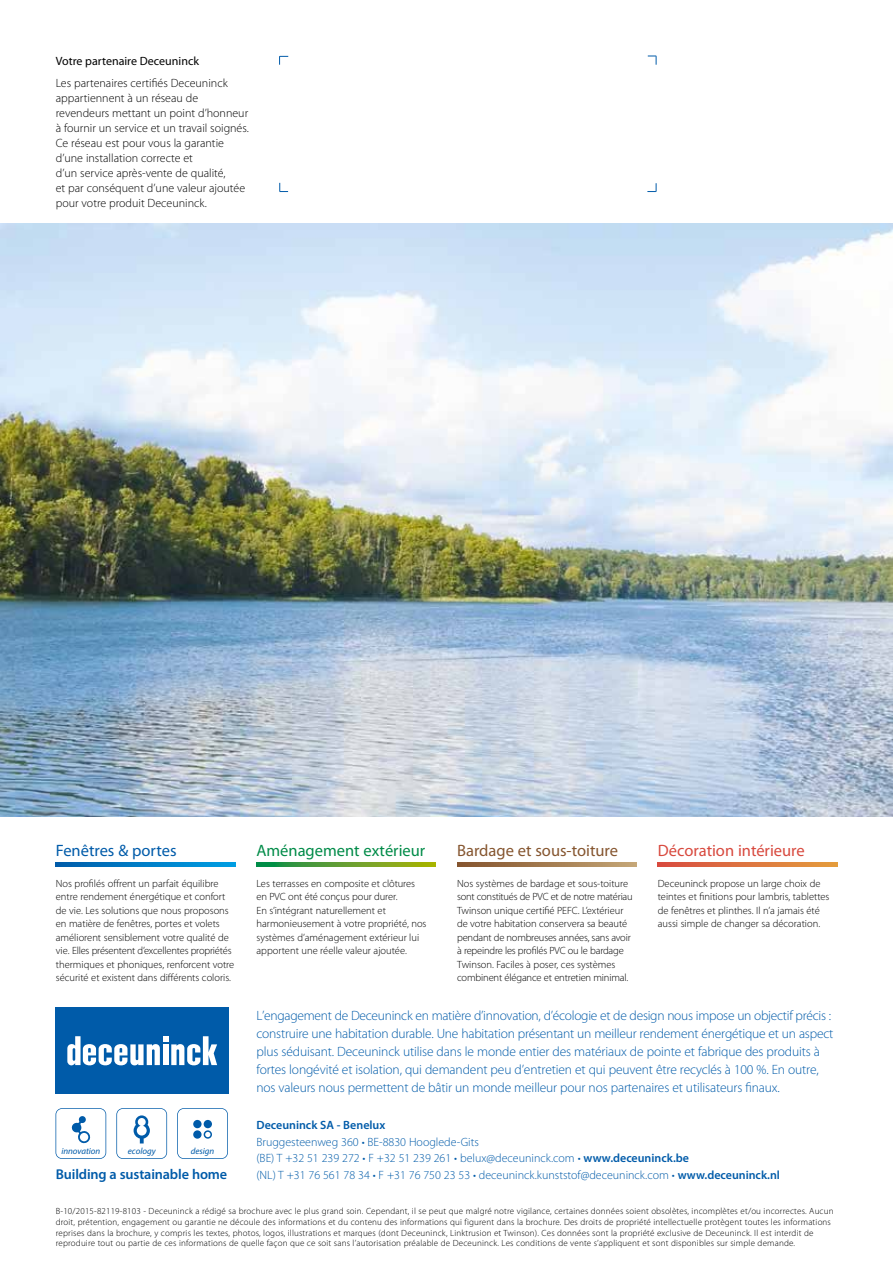
<style>
.page{position:relative;width:893px;height:1263px;background:#fff}
.page>*{position:absolute;margin:0;border:0;box-sizing:border-box;transform-origin:0 0}
.t1{font:16.5px "Myriad Pro";color:#85552f}
.t2{font:16.5px "Myriad Pro";color:#008b48}
.t3{font:16.5px "Myriad Pro";color:#d8493e}
.t4{font:16.5px "Myriad Pro";color:#005ba9}
.t5{font:600 14.25px "Myriad Pro";letter-spacing:-.01em;color:#005ba9}
.t6{font:600 13.95px "Myriad Pro";color:#005ba9}
.t7{font:300 13.5px/18px "Myriad Pro";letter-spacing:-.01em;color:#005ba9}
.t8{font:300 12px/15px "Myriad Pro";color:#000}
.t9{font:300 12px/16.5px "Myriad Pro";color:#005ba9}
.t10{font:12px "Myriad Pro";color:#000}
.t11{font:600 12px "Myriad Pro";color:#005ba9}
.t12{font:300 10.5px/13.5px "Myriad Pro";color:#000}
.t13{font:300 9px/10.8px "Myriad Pro";letter-spacing:.02em;color:#000}
.t14{font:italic 9px "Myriad Pro";color:#005ba9}
.s1{font-weight:600}
</style>
<div class="page">
<img style="left:0;top:223px;width:893px;height:593px">
<svg style="left:56px;top:862px;width:179px;height:4px"></svg>
<svg style="left:256px;top:862px;width:180px;height:4px"></svg>
<svg style="left:658px;top:862px;width:179px;height:4px"></svg>
<svg style="left:457px;top:862px;width:179px;height:4px"></svg>
<svg style="left:279px;top:56px;width:9px;height:9px"></svg>
<svg style="left:647px;top:183px;width:10px;height:9px"></svg>
<svg style="left:279px;top:183px;width:9px;height:9px"></svg>
<svg style="left:648px;top:56px;width:9px;height:9px"></svg>
<svg style="left:177px;top:1108px;width:51px;height:51px"></svg>
<svg style="left:116px;top:1108px;width:51px;height:51px"></svg>
<svg style="left:56px;top:1108px;width:50px;height:51px"></svg>
<div style="left:56px;top:1007px;width:173px;height:87px;background:#005ba9"></div>
<svg style="left:67px;top:1036px;width:150px;height:30px"></svg>
<p class="t10" style="left:56px;top:54px;width:145px">Votre partenaire Deceuninck</p>
<p class="t8" style="left:56px;top:75px;width:194px">Les partenaires certifiés Deceuninck appartiennent à un réseau de revendeurs mettant un point d’honneur à fournir un service et un travail soignés.<br>Ce réseau est pour vous la garantie d’une installation correcte et<br>d’un service après-vente de qualité,<br>et par conséquent d’une valeur ajoutée pour votre produit Deceuninck.</p>
<h1 class="t4" style="left:56px;top:840px;width:122px">Fenêtres &amp; portes</h1>
<p class="t12" style="left:56px;top:876px;width:180px">Nos profilés offrent un parfait équilibre entre rendement énergétique et confort de vie. Les solutions que nous proposons en matière de fenêtres, portes et volets améliorent sensiblement votre qualité de vie. Elles présentent d’excellentes propriétés thermiques et phoniques, renforcent votre sécurité et existent dans différents coloris.</p>
<h1 class="t2" style="left:256px;top:840px;width:170px">Aménagement extérieur</h1>
<p class="t12" style="left:256px;top:876px;width:172px">Les terrasses en composite et clôtures en PVC ont été conçus pour durer.<br>En s’intégrant naturellement et harmonieusement à votre propriété, nos systèmes d’aménagement extérieur lui apportent une réelle valeur ajoutée.</p>
<h1 class="t1" style="left:457px;top:840px;width:162px">Bardage et sous-toiture</h1>
<p class="t12" style="left:457px;top:876px;width:177px">Nos systèmes de bardage et sous-toiture sont constitués de PVC et de notre matériau Twinson unique certifié PEFC. L’extérieur de votre habitation conservera sa beauté pendant de nombreuses années, sans avoir à repeindre les profilés PVC ou le bardage Twinson. Faciles à poser, ces systèmes combinent élégance et entretien minimal.</p>
<h1 class="t3" style="left:658px;top:840px;width:149px">Décoration intérieure</h1>
<p class="t12" style="left:658px;top:876px;width:173px">Deceuninck propose un large choix de teintes et finitions pour lambris, tablettes de fenêtres et plinthes. Il n’a jamais été aussi simple de changer sa décoration.</p>
<p class="t7" style="left:256px;top:1007px;width:578px">L’engagement de Deceuninck en matière d’innovation, d’écologie et de design nous impose un objectif précis : construire une habitation durable. Une habitation présentant un meilleur rendement énergétique et un aspect plus séduisant. Deceuninck utilise dans le monde entier des matériaux de pointe et fabrique des produits à fortes longévité et isolation, qui demandent peu d’entretien et qui peuvent être recyclés à 100 %. En outre, nos valeurs nous permettent de bâtir un monde meilleur pour nos partenaires et utilisateurs finaux.</p>
<p class="t11" style="left:256px;top:1118px;width:130px">Deceuninck SA - Benelux</p>
<p class="t9" style="left:256px;top:1133px;width:434px">Bruggesteenweg 360 • BE-8830 Hooglede-Gits<br>(BE) T +32 51 239 272 • F +32 51 239 261 • belux@deceuninck.com • <span class="s1">www.deceuninck.be</span></p>
<p class="t14" style="left:61px;top:1145px;width:41px">innovation</p>
<p class="t14" style="left:128px;top:1145px;width:29px">ecology</p>
<p class="t14" style="left:191px;top:1145px;width:25px">design</p>
<h3 class="t6" style="left:57px;top:1164px;width:171px">Building a sustainable home</h3>
<p class="t13" style="left:56px;top:1205px;width:779px">B-10/2015-82119-8103 - Deceuninck a rédigé sa brochure avec le plus grand soin. Cependant, il se peut que malgré notre vigilance, certaines données soient obsolètes, incomplètes et/ou incorrectes. Aucun droit, prétention, engagement ou garantie ne découle des informations et du contenu des informations qui figurent dans la brochure. Des droits de propriété intellectuelle protègent toutes les informations reprises dans la brochure, y compris les textes, photos, logos, illustrations et marques (dont Deceuninck, Linktrusion et Twinson). Ces données sont la propriété exclusive de Deceuninck. Il est interdit de reproduire tout ou partie de ces informations de quelle façon que ce soit sans l’autorisation préalable de Deceuninck. Les conditions de vente s’appliquent et sont disponibles sur simple demande.</p>
<h2 class="t5" style="left:56px;top:1165px;width:173px">Building a sustainable home</h2>
<p class="t9" style="left:256px;top:1166px;width:525px">(NL) T +31 76 561 78 34 • F +31 76 750 23 53 • deceuninck.kunststof@deceuninck.com • <span class="s1">www.deceuninck.nl</span></p>
</div>
